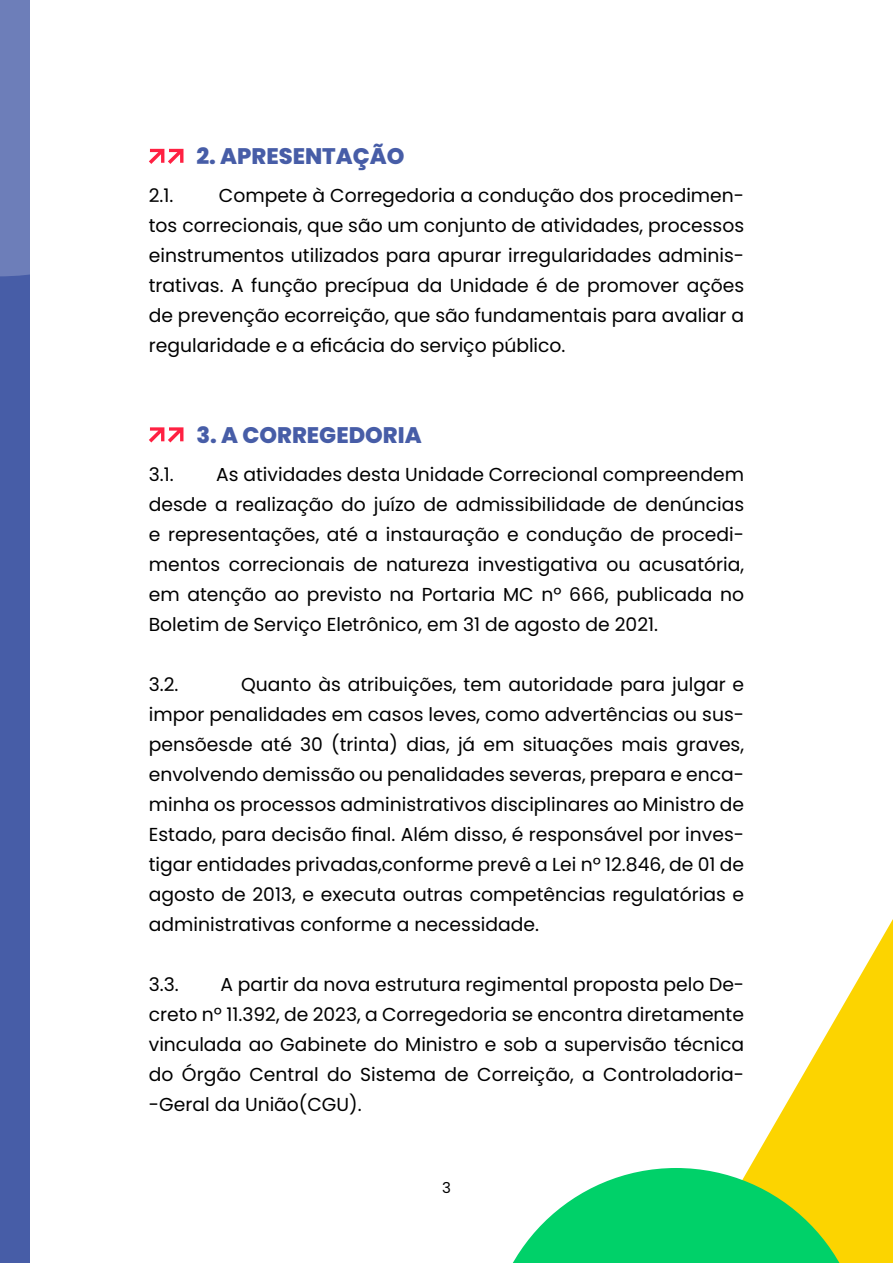
<style>
.page{position:relative;width:893px;height:1263px;background:#fff}
.page>*{position:absolute;margin:0;border:0;box-sizing:border-box;transform-origin:0 0}
.t1{font:800 22.5px "Poppins";color:#475da7}
.t2{font:18.75px/30px "Poppins";color:#000;text-align:justify}
.t3{font:15px "Poppins";color:#000}
</style>
<div class="page">
<div style="left:0;top:0;width:30px;height:1263px;background:#475da7"></div>
<svg style="left:749px;top:919px;width:144px;height:344px;fill:#fcd400"></svg>
<svg style="left:513px;top:1168px;width:351px;height:95px"></svg>
<svg style="left:0;top:0;width:184px;height:276px"></svg>
<svg style="left:149px;top:149px;width:34px;height:15px"></svg>
<svg style="left:149px;top:427px;width:34px;height:15px"></svg>
<p class="t1" style="left:196px;top:143px;width:210px">2. APRESENTAÇÃO</p>
<p class="t2" style="left:149px;top:181px;width:597px;text-indent:70px">Compete à Corregedoria a condução dos procedimen&shy;tos correcionais, que são um conjunto de atividades, processos einstrumentos utilizados para apurar irregularidades adminis&shy;trativas. A função precípua da Unidade é de promover ações de prevenção ecorreição, que são fundamentais para avaliar a regularidade e a eficácia do serviço público.</p>
<p class="t2" style="left:149px;top:181px;width:26px">2.1.</p>
<p class="t1" style="left:196px;top:422px;width:227px">3. A CORREGEDORIA</p>
<p class="t2" style="left:149px;top:459px;width:597px;text-indent:67px">As atividades desta Unidade Correcional compreendem desde a realização do juízo de admissibilidade de denúncias e representações, até a instauração e condução de procedi&shy;mentos correcionais de natureza investigativa ou acusatória, em atenção ao previsto na Portaria MC nº 666, publicada no Boletim de Serviço Eletrônico, em 31 de agosto de 2021.</p>
<p class="t2" style="left:149px;top:459px;width:26px">3.1.</p>
<p class="t2" style="left:149px;top:669px;width:597px;text-indent:92px">Quanto às atribuições, tem autoridade para julgar e impor penalidades em casos leves, como advertências ou sus&shy;pensõesde até 30 (trinta) dias, já em situações mais graves, envolvendo demissão ou penalidades severas, prepara e enca&shy;minha os processos administrativos disciplinares ao Ministro de Estado, para decisão final. Além disso, é responsável por inves&shy;tigar entidades privadas,conforme prevê a Lei nº 12.846, de 01 de agosto de 2013, e executa outras competências regulatórias e administrativas conforme a necessidade.</p>
<p class="t2" style="left:149px;top:669px;width:31px">3.2.</p>
<p class="t2" style="left:149px;top:969px;width:597px;text-indent:72px">A partir da nova estrutura regimental proposta pelo De&shy;creto nº 11.392, de 2023, a Corregedoria se encontra diretamente vinculada ao Gabinete do Ministro e sob a supervisão técnica do Órgão Central do Sistema de Correição, a Controladoria--Geral da União(CGU).</p>
<p class="t2" style="left:149px;top:969px;width:31px">3.3.</p>
<p class="t3" style="left:442px;top:1179px;width:10px">3</p>
</div>
